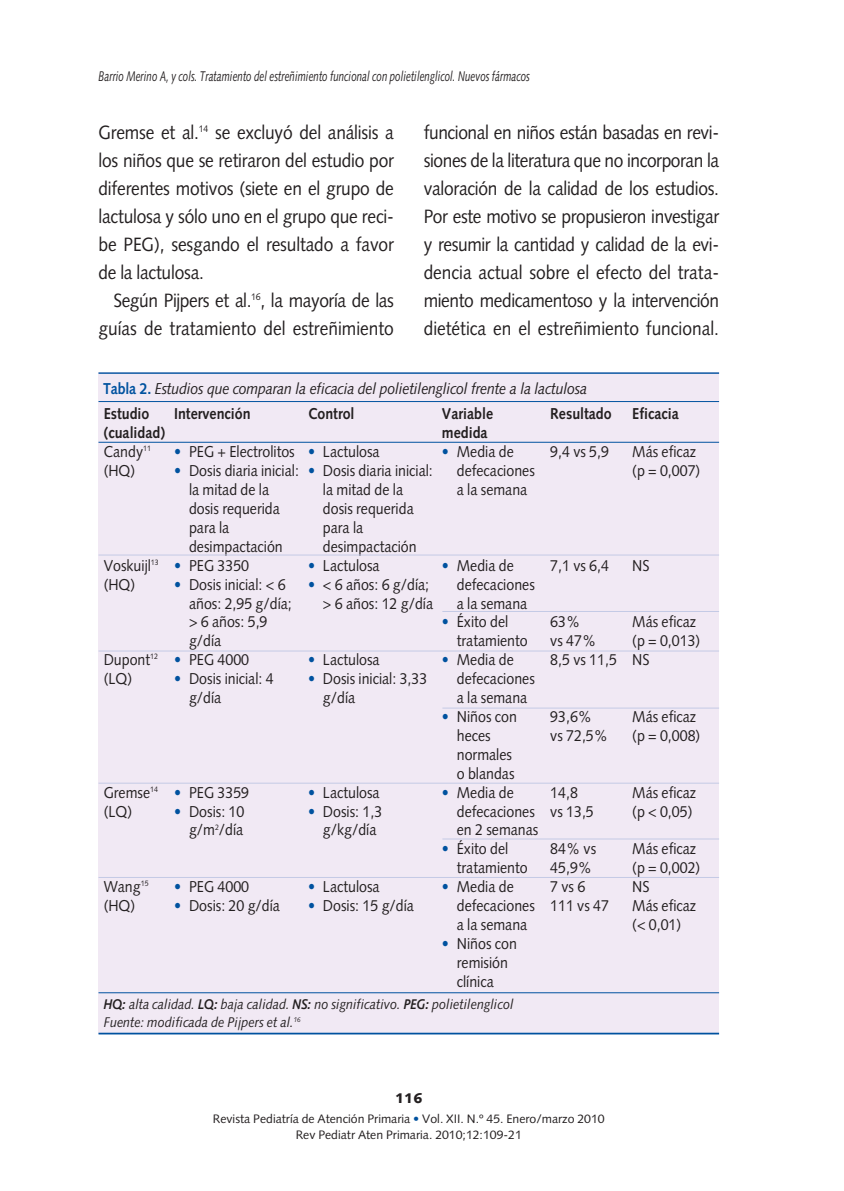
<style>
.page{position:relative;width:844px;height:1191px;background:#fff}
.page>*{position:absolute;margin:0;border:0;box-sizing:border-box;transform-origin:0 0}
.t1{font:19.25px/28px "Syntax";letter-spacing:-.005em;color:#231f20;text-align:justify;scale:.9 1}
.t2{font:15.75px/18.9px "Syntax";color:#231f20;scale:.9 1}
.t3{font:700 15.75px/18.9px "Syntax";color:#231f20;scale:.9 1}
.t4{font:italic 15.75px "Syntax";letter-spacing:-.015em;color:#231f20;scale:.9 1}
.t5{font:italic 14px/17.5px "Syntax";color:#231f20;scale:.9 1}
.t6{font:italic 14px "Syntax";color:#231f20;scale:.7 1}
.t7{font:900 14px "Syntax";color:#231f20}
.t8{font:12.25px/15.8px "Syntax";color:#231f20;text-align:center}
.s1{font-weight:700;font-style:normal;color:#00529f}
.s2{font-weight:400}
.s3{color:#00529f}
.s4{font-weight:700}
</style>
<div class="page">
<div style="left:98px;top:373px;width:621px;height:660px;background:#f1e9f4"></div>
<hr style="left:98px;top:372px;width:621px;height:2px;background:#00529f">
<hr style="left:98px;top:401px;width:621px;height:1px;background:#00529f">
<hr style="left:98px;top:442px;width:621px;height:1px;background:#00529f">
<hr style="left:98px;top:554px;width:621px;height:1px;background:#c4cae5">
<hr style="left:98px;top:650px;width:621px;height:1px;background:#c4cae5">
<hr style="left:98px;top:782px;width:621px;height:1px;background:#c4cae5">
<hr style="left:98px;top:877px;width:621px;height:1px;background:#c4cae5">
<hr style="left:442px;top:611px;width:277px;height:1px;background:#c4cae5">
<hr style="left:442px;top:707px;width:277px;height:1px;background:#c4cae5">
<hr style="left:442px;top:838px;width:277px;height:1px;background:#c4cae5">
<hr style="left:98px;top:1032px;width:621px;height:2px;background:#00529f">
<hr style="left:98px;top:992px;width:621px;height:1px;background:#00529f">
<p class="t6" style="left:98px;top:70px;width:618px">Barrio Merino A, y cols. Tratamiento del estreñimiento funcional con polietilenglicol. Nuevos fármacos</p>
<p class="t1" style="left:98px;top:120px;width:329px">Gremse et al.<sup>14</sup> se excluyó del análisis a los niños que se retiraron del estudio por diferentes motivos (siete en el grupo de lactulosa y sólo uno en el grupo que reci&shy;be PEG), sesgando el resultado a favor de la lactulosa.</p>
<p class="t1" style="left:98px;top:288px;width:329px;text-align:right">Según Pijpers et al.<sup>16</sup>, la mayoría de las guías de tratamiento del estreñimiento</p>
<p class="t1" style="left:423px;top:120px;width:329px">funcional en niños están basadas en revi&shy;siones de la literatura que no incorporan la valoración de la calidad de los estudios.<br>Por este motivo se propusieron investigar y resumir la cantidad y calidad de la evi&shy;dencia actual sobre el efecto del trata&shy;miento medicamentoso y la intervención dietética en el estreñimiento funcional.</p>
<p class="t4" style="left:103px;top:382px;width:539px"><span class="s1">Tabla 2.</span> Estudios que comparan la eficacia del polietilenglicol frente a la lactulosa</p>
<p class="t3" style="left:104px;top:406px;width:70px">Estudio (cualidad)<br><span class="s2">Candy</span><sup>11 </sup><span class="s2">(HQ)</span></p>
<p class="t2" style="left:104px;top:557px;width:63px">Voskuijl<sup>13 </sup>(HQ)</p>
<p class="t2" style="left:104px;top:652px;width:62px">Dupont<sup>12 </sup>(LQ)</p>
<p class="t3" style="left:174px;top:406px;width:86px">Intervención</p>
<p class="t2" style="left:174px;top:444px;width:136px"><span class="s3">•</span> PEG + Electrolitos</p>
<p class="t2" style="left:189px;top:463px;width:124px;text-indent:-15px"><span class="s3">•</span> Dosis diaria inicial: la mitad de la dosis requerida para la desimpactación</p>
<p class="t2" style="left:174px;top:557px;width:85px"><span class="s3">•</span> PEG 3350</p>
<p class="t2" style="left:189px;top:576px;width:116px;text-indent:-15px"><span class="s3">•</span> Dosis inicial: &lt; 6 años: 2,95 g/día; &gt; 6 años: 5,9 g/día</p>
<p class="t2" style="left:174px;top:652px;width:85px"><span class="s3">•</span> PEG 4000</p>
<p class="t2" style="left:189px;top:671px;width:96px;text-indent:-15px"><span class="s3">•</span> Dosis inicial: 4 g/día</p>
<p class="t2" style="left:104px;top:784px;width:62px">Gremse<sup>14 </sup>(LQ)</p>
<p class="t2" style="left:104px;top:878px;width:51px">Wang<sup>15 </sup>(HQ)</p>
<p class="t2" style="left:174px;top:784px;width:85px"><span class="s3">•</span> PEG 3359</p>
<p class="t2" style="left:174px;top:803px;width:80px;text-align:right"><span class="s3">•</span> Dosis: 10 g/m<sup>2</sup>/día</p>
<p class="t2" style="left:174px;top:878px;width:85px"><span class="s3">•</span> PEG 4000</p>
<p class="t2" style="left:174px;top:897px;width:119px"><span class="s3">•</span> Dosis: 20 g/día</p>
<p class="t3" style="left:308px;top:406px;width:53px">Control</p>
<p class="t2" style="left:308px;top:444px;width:81px"><span class="s3">•</span> Lactulosa</p>
<p class="t2" style="left:323px;top:463px;width:124px;text-indent:-15px"><span class="s3">•</span> Dosis diaria inicial: la mitad de la dosis requerida para la desimpactación</p>
<p class="t2" style="left:308px;top:557px;width:81px"><span class="s3">•</span> Lactulosa</p>
<p class="t2" style="left:308px;top:576px;width:140px;text-align:right"><span class="s3">•</span> &lt; 6 años: 6 g/día; &gt; 6 años: 12 g/día</p>
<p class="t2" style="left:308px;top:652px;width:81px"><span class="s3">•</span> Lactulosa</p>
<p class="t2" style="left:323px;top:671px;width:117px;text-indent:-15px"><span class="s3">•</span> Dosis inicial: 3,33 g/día</p>
<p class="t2" style="left:308px;top:784px;width:81px"><span class="s3">•</span> Lactulosa</p>
<p class="t2" style="left:308px;top:803px;width:84px;text-align:center"><span class="s3">•</span> Dosis: 1,3 g/kg/día</p>
<p class="t2" style="left:308px;top:878px;width:81px"><span class="s3">•</span> Lactulosa</p>
<p class="t2" style="left:308px;top:897px;width:119px"><span class="s3">•</span> Dosis: 15 g/día</p>
<p class="t3" style="left:442px;top:406px;width:58px">Variable medida</p>
<p class="t2" style="left:456px;top:444px;width:88px;text-indent:-15px"><span class="s3">•</span> Media de defecaciones a la semana</p>
<p class="t2" style="left:456px;top:557px;width:88px;text-indent:-15px"><span class="s3">•</span> Media de defecaciones a la semana</p>
<p class="t2" style="left:456px;top:614px;width:80px;text-indent:-15px"><span class="s3">•</span> Éxito del tratamiento</p>
<p class="t2" style="left:456px;top:652px;width:88px;text-indent:-15px"><span class="s3">•</span> Media de defecaciones a la semana</p>
<p class="t2" style="left:456px;top:708px;width:68px;text-indent:-15px"><span class="s3">•</span> Niños con heces normales o blandas</p>
<p class="t2" style="left:456px;top:784px;width:92px;text-indent:-15px"><span class="s3">•</span> Media de defecaciones en 2 semanas</p>
<p class="t2" style="left:456px;top:841px;width:80px;text-indent:-15px"><span class="s3">•</span> Éxito del tratamiento</p>
<p class="t2" style="left:456px;top:878px;width:88px;text-indent:-15px"><span class="s3">•</span> Media de defecaciones a la semana</p>
<p class="t2" style="left:442px;top:935px;width:85px;text-align:center"><span class="s3">•</span> Niños con remisión clínica</p>
<p class="t5" style="left:104px;top:997px;width:456px"><span class="s4">HQ:</span> alta calidad. <span class="s4">LQ:</span> baja calidad. <span class="s4">NS:</span> no significativo. <span class="s4">PEG:</span> polietilenglicol<br>Fuente: modificada de Pijpers et al.<sup>16</sup></p>
<p class="t3" style="left:550px;top:406px;width:70px">Resultado</p>
<p class="t2" style="left:550px;top:444px;width:67px">9,4 vs 5,9</p>
<p class="t2" style="left:550px;top:557px;width:67px">7,1 vs 6,4</p>
<p class="t2" style="left:550px;top:614px;width:75px">63%<br>vs 47%<br>8,5 vs 11,5</p>
<p class="t2" style="left:550px;top:708px;width:66px">93,6% vs 72,5%</p>
<p class="t2" style="left:550px;top:784px;width:50px">14,8 vs 13,5</p>
<p class="t2" style="left:550px;top:841px;width:67px">84% vs<br>45,9%<br>7 vs 6<br>111 vs 47</p>
<p class="t3" style="left:632px;top:406px;width:53px">Eficacia</p>
<p class="t2" style="left:632px;top:444px;width:77px">Más eficaz (p = 0,007)</p>
<p class="t2" style="left:632px;top:557px;width:21px">NS</p>
<p class="t2" style="left:632px;top:614px;width:77px">Más eficaz (p = 0,013)<br>NS</p>
<p class="t2" style="left:632px;top:708px;width:77px">Más eficaz (p = 0,008)</p>
<p class="t2" style="left:632px;top:784px;width:73px">Más eficaz (p &lt; 0,05)</p>
<p class="t2" style="left:632px;top:841px;width:77px">Más eficaz (p = 0,002)<br>NS<br>Más eficaz (&lt; 0,01)</p>
<p class="t7" style="left:395px;top:1092px;width:29px">116</p>
<p class="t8" style="left:213px;top:1112px;width:393px">Revista Pediatría de Atención Primaria <span class="s3">•</span> Vol. XII. N.º 45. Enero/marzo 2010<br>Rev Pediatr Aten Primaria. 2010;12:109-21</p>
</div>
